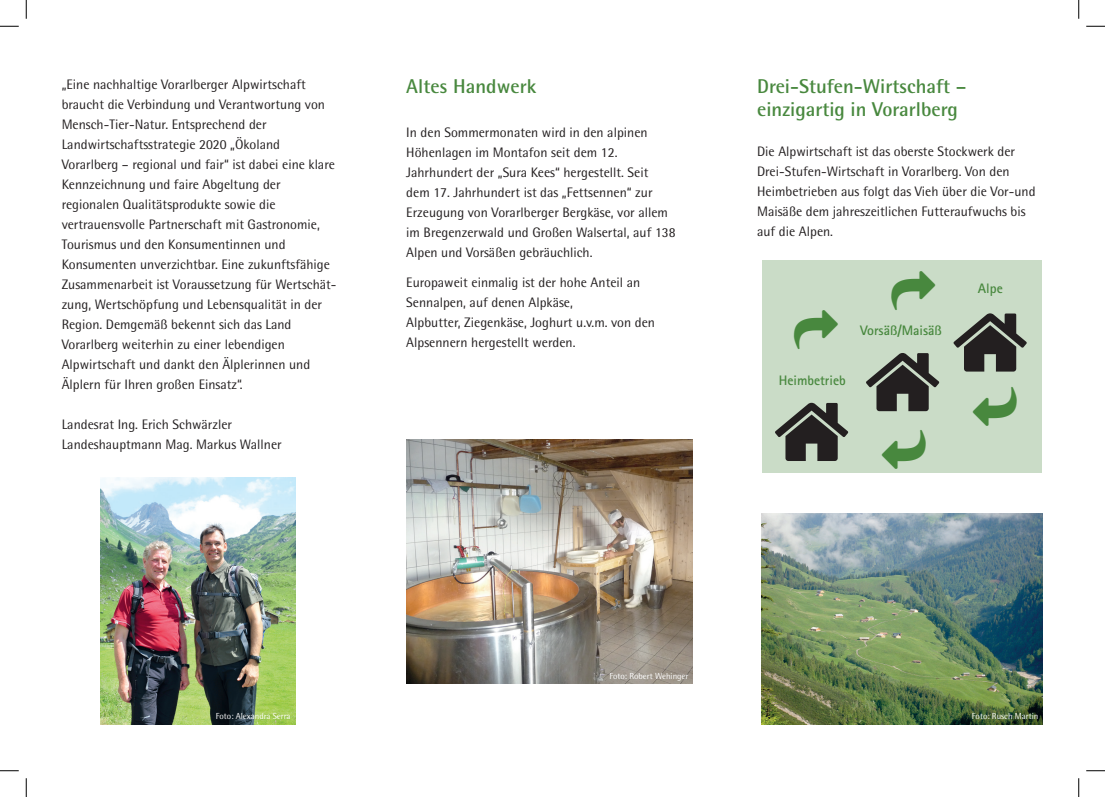
<style>
.page{position:relative;width:1105px;height:797px;background:#fff}
.page>*{position:absolute;margin:0;border:0;box-sizing:border-box;transform-origin:0 0}
.t1{font:700 20px/22.5px "Rotis Semi Sans Pro";color:#48883e}
.t2{font:13.75px/20px "Rotis Semi Sans Pro";color:#231f20}
.t3{font:700 13.75px "Rotis Sans Serif Pro";color:#48883e}
.t4{font:8.75px "Rotis Semi Sans Pro";color:#fff}
</style>
<div class="page">
<img style="left:101px;top:477px;width:195px;height:247px">
<img style="left:761px;top:514px;width:281px;height:210px">
<div style="left:761px;top:260px;width:280px;height:212px;background:#cadcc7"></div>
<img style="left:406px;top:439px;width:286px;height:245px">
<svg style="left:0;top:25px;width:19px;height:2px"></svg>
<svg style="left:1086px;top:25px;width:19px;height:2px"></svg>
<svg style="left:0;top:770px;width:19px;height:1px"></svg>
<svg style="left:1086px;top:770px;width:19px;height:1px"></svg>
<svg style="left:25px;top:0;width:2px;height:19px"></svg>
<svg style="left:25px;top:778px;width:2px;height:19px"></svg>
<svg style="left:1078px;top:0;width:1px;height:19px"></svg>
<svg style="left:1078px;top:778px;width:1px;height:19px"></svg>
<p class="t2" style="left:62px;top:74px;width:276px">„Eine nachhaltige Vorarlberger Alpwirtschaft braucht die Verbindung und Verantwortung von Mensch-Tier-Natur. Entsprechend der Landwirtschaftsstrategie 2020 „Ökoland Vorarlberg – regional und fair“ ist dabei eine klare Kennzeichnung und faire Abgeltung der regionalen Qualitätsprodukte sowie die vertrauensvolle Partnerschaft mit Gastronomie, Tourismus und den Konsumentinnen und Konsumenten unverzichtbar. Eine zukunftsfähige Zusammenarbeit ist Voraussetzung für Wertschät&shy;zung, Wertschöpfung und Lebensqualität in der Region. Demgemäß bekennt sich das Land Vorarlberg weiterhin zu einer lebendigen Alpwirtschaft und dankt den Älplerinnen und Älplern für Ihren großen Einsatz“.</p>
<p class="t2" style="left:62px;top:414px;width:222px">Landesrat Ing. Erich Schwärzler<br>Landeshauptmann Mag. Markus Wallner</p>
<h1 class="t1" style="left:406px;top:75px;width:132px">Altes Handwerk</h1>
<p class="t2" style="left:406px;top:122px;width:271px">In den Sommermonaten wird in den alpinen Höhenlagen im Montafon seit dem 12.<br>Jahrhundert der „Sura Kees“ hergestellt. Seit<br>dem 17. Jahrhundert ist das „Fettsennen“ zur Erzeugung von Vorarlberger Bergkäse, vor allem im Bregenzerwald und Großen Walsertal, auf 138<br>Alpen und Vorsäßen gebräuchlich.</p>
<p class="t2" style="left:406px;top:273px;width:250px">Europaweit einmalig ist der hohe Anteil an Sennalpen, auf denen Alpkäse,<br>Alpbutter, Ziegenkäse, Joghurt u.v.m. von den Alpsennern hergestellt werden.</p>
<h1 class="t1" style="left:757px;top:75px;width:211px">Drei-Stufen-Wirtschaft – einzigartig in Vorarlberg</h1>
<p class="t2" style="left:757px;top:141px;width:280px">Die Alpwirtschaft ist das oberste Stockwerk der Drei-Stufen-Wirtschaft in Vorarlberg. Von den Heimbetrieben aus folgt das Vieh über die Vor-und Maisäße dem jahreszeitlichen Futteraufwuchs bis auf die Alpen.</p>
<p class="t3" style="left:860px;top:321px;width:83px">Vorsäß/Maisäß</p>
<p class="t3" style="left:779px;top:372px;width:69px">Heimbetrieb</p>
<p class="t3" style="left:978px;top:280px;width:26px">Alpe</p>
<p class="t4" style="left:216px;top:711px;width:76px">Foto: Alexandra Serra</p>
<p class="t4" style="left:609px;top:670px;width:81px">Foto: Robert Wehinger</p>
<p class="t4" style="left:972px;top:711px;width:68px">Foto: Rusch Martin</p>
</div>
